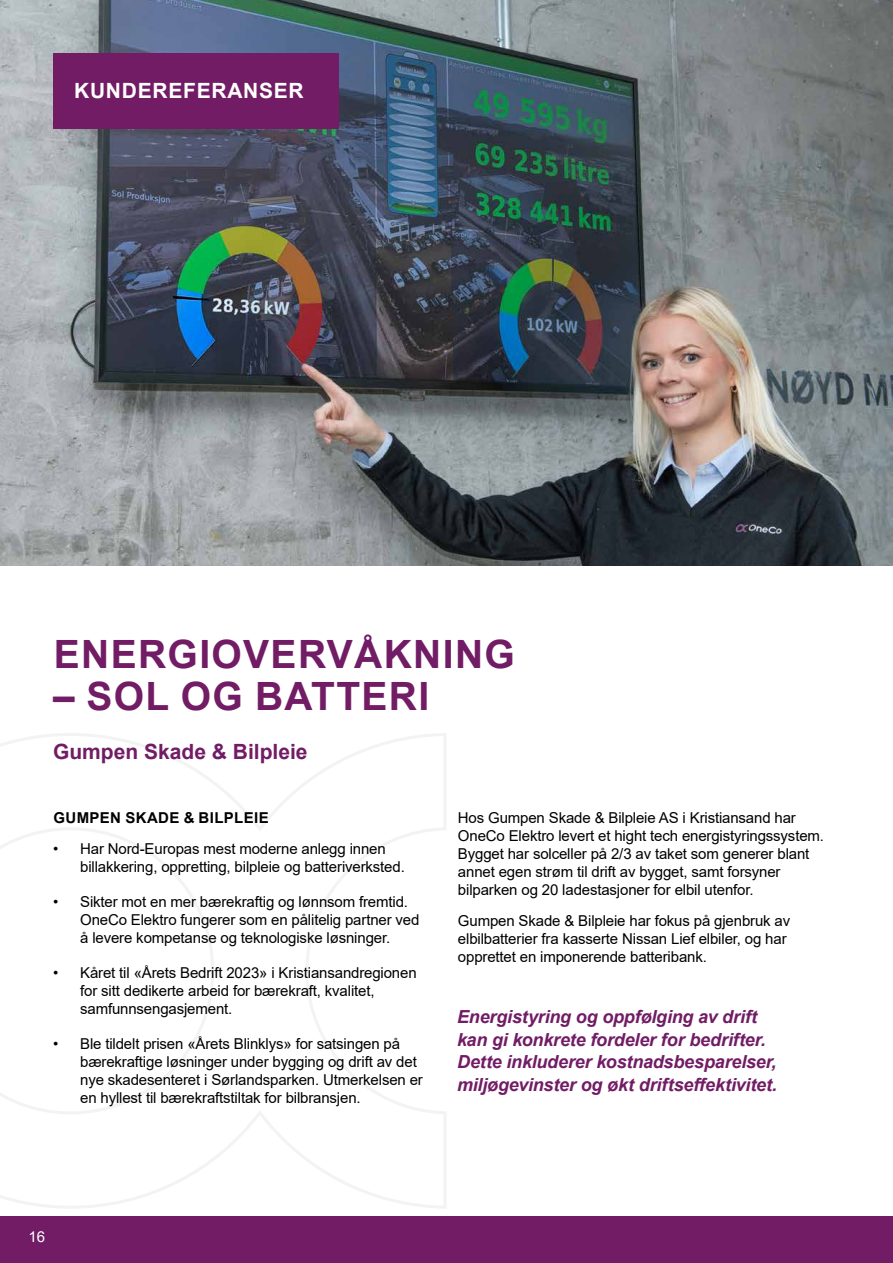
<style>
.page{position:relative;width:893px;height:1263px;background:#fff}
.page>*{position:absolute;margin:0;border:0;box-sizing:border-box;transform-origin:0 0}
.t1{font:700 39px "Arial";letter-spacing:.035em;color:#711c65}
.t2{font:700 21px "Arial";color:#711c65}
.t3{font:700 21px "Arial";letter-spacing:.035em;color:#fff}
.t4{font:italic 700 18px/22.5px "Arial";letter-spacing:-.01em;color:#711c65}
.t5{font:15px/18px "Arial";letter-spacing:-.01em;color:#000}
.t6{font:700 15px "Arial";letter-spacing:.025em;color:#000}
.t7{font:15px "Arial";color:#fff}
</style>
<div class="page">
<div style="left:0;top:1216px;width:893px;height:47px;background:#711c65"></div>
<svg style="left:0;top:733px;width:446px;height:475px"></svg>
<img style="left:0;top:0;width:893px;height:566px">
<div style="left:53px;top:53px;width:286px;height:75px;background:#711c65"></div>
<h2 class="t3" style="left:74px;top:76px;width:231px">KUNDEREFERANSER</h2>
<h1 class="t1" style="left:54px;top:627px;width:463px">ENERGIOVERVÅKNING</h1>
<h1 class="t1" style="left:53px;top:669px;width:378px">– SOL OG BATTERI</h1>
<h2 class="t2" style="left:53px;top:737px;width:256px">Gumpen Skade &amp; Bilpleie</h2>
<p class="t6" style="left:53px;top:808px;width:217px">GUMPEN SKADE &amp; BILPLEIE</p>
<p class="t5" style="left:80px;top:840px;width:326px;text-indent:-27px">• Har Nord-Europas mest moderne anlegg innen billakkering, oppretting, bilpleie og batteriverksted.</p>
<p class="t5" style="left:80px;top:893px;width:341px;text-indent:-27px">• Sikter mot en mer bærekraftig og lønnsom fremtid.<br>OneCo Elektro fungerer som en pålitelig partner ved å levere kompetanse og teknologiske løsninger.</p>
<p class="t5" style="left:80px;top:964px;width:338px;text-indent:-27px">• Kåret til «Årets Bedrift 2023» i Kristiansandregionen for sitt dedikerte arbeid for bærekraft, kvalitet, samfunnsengasjement.</p>
<p class="t5" style="left:80px;top:1035px;width:344px;text-indent:-27px">• Ble tildelt prisen «Årets Blinklys» for satsingen på bærekraftige løsninger under bygging og drift av det nye skadesenteret i Sørlandsparken. Utmerkelsen er en hyllest til bærekraftstiltak for bilbransjen.</p>
<p class="t5" style="left:458px;top:809px;width:368px">Hos Gumpen Skade &amp; Bilpleie AS i Kristiansand har OneCo Elektro levert et hight tech energistyringssystem.<br>Bygget har solceller på 2/3 av taket som generer blant annet egen strøm til drift av bygget, samt forsyner bilparken og 20 ladestasjoner for elbil utenfor.</p>
<p class="t5" style="left:458px;top:912px;width:334px">Gumpen Skade &amp; Bilpleie har fokus på gjenbruk av elbilbatterier fra kasserte Nissan Lief elbiler, og har opprettet en imponerende batteribank.</p>
<p class="t4" style="left:457px;top:1006px;width:321px">Energistyring og oppfølging av drift kan gi konkrete fordeler for bedrifter.<br>Dette inkluderer kostnadsbesparelser, miljøgevinster og økt driftseffektivitet.</p>
<p class="t7" style="left:29px;top:1226px;width:18px">16</p>
</div>
